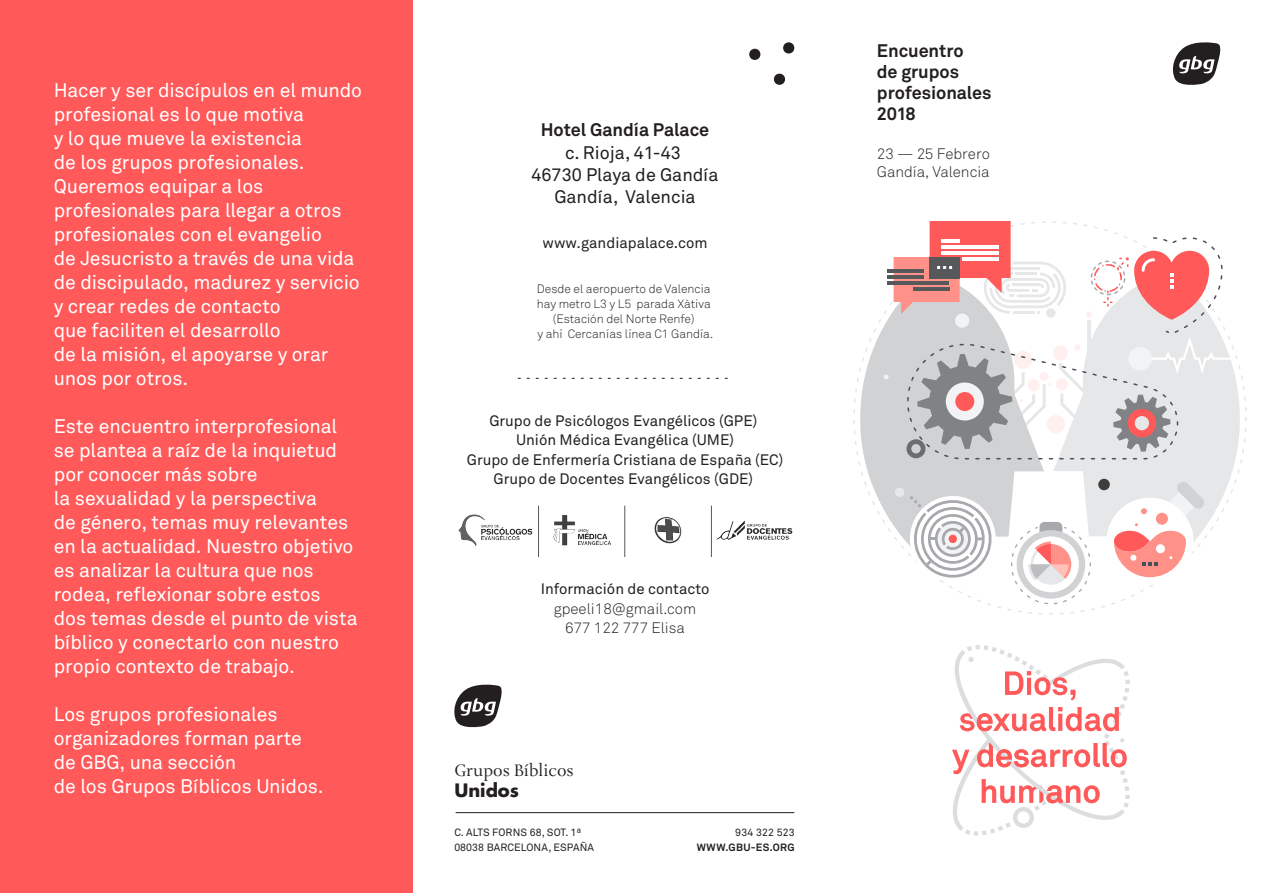
<style>
.page{position:relative;width:1263px;height:893px;background:#fff}
.page>*{position:absolute;margin:0;border:0;box-sizing:border-box;transform-origin:0 0}
.t1{font:19.5px/24px "Akkurat";letter-spacing:-.005em;color:#fff}
.t2{font:700 18px/21px "Akkurat";color:#231f20}
.t3{font:18px/22.4px "Akkurat";color:#231f20;text-align:center}
.t4{font:18px "Sterling Text HTF Roman";color:#231f20}
.t5{font:700 18px "Futura Std";color:#231f20}
.t6{font:15px/19.5px "Akkurat";color:#231f20;text-align:center}
.t7{font:300 15px/19.5px "Akkurat";color:#231f20;text-align:center}
.t8{font:300 12px/15px "Akkurat";color:#231f20;text-align:center}
.t9{font:10.5px/15px "Akkurat";letter-spacing:.01em;color:#231f20}
.t10{font:700 10.5px "Akkurat";letter-spacing:.03em;color:#231f20}
</style>
<div class="page">
<div style="left:0;top:0;width:412px;height:893px;background:#ff5959"></div>
<svg style="left:454px;top:684px;width:48px;height:44px"></svg>
<hr style="left:456px;top:812px;width:338px;height:1px;background:#231f20">
<svg style="left:773px;top:73px;width:12px;height:12px"></svg>
<svg style="left:749px;top:48px;width:12px;height:12px"></svg>
<svg style="left:783px;top:42px;width:12px;height:12px"></svg>
<svg style="left:1173px;top:42px;width:48px;height:43px"></svg>
<img style="left:654px;top:517px;width:28px;height:27px">
<img style="left:710px;top:505px;width:83px;height:52px">
<img style="left:458px;top:505px;width:81px;height:41px">
<img style="left:552px;top:515px;width:59px;height:31px">
<hr style="left:538px;top:506px;width:1px;height:51px;background:#57585a">
<hr style="left:624px;top:506px;width:1px;height:51px;background:#57585a">
<hr style="left:711px;top:506px;width:1px;height:51px;background:#57585a">
<svg style="left:860px;top:270px;width:141px;height:338px"></svg>
<svg style="left:860px;top:418px;width:12px;height:98px"></svg>
<svg style="left:884px;top:375px;width:4px;height:4px"></svg>
<hr style="left:888px;top:269px;width:36px;height:3px;background:#57585a">
<hr style="left:888px;top:275px;width:36px;height:3px;background:#57585a">
<hr style="left:888px;top:281px;width:61px;height:3px;background:#57585a">
<svg style="left:952px;top:645px;width:178px;height:191px"></svg>
<svg style="left:894px;top:221px;width:346px;height:384px"></svg>
<div style="left:1128px;top:347px;width:24px;height:23px;background:#f2f3f4;border-radius:50%"></div>
<svg style="left:518px;top:378px;width:210px;height:1px"></svg>
<p class="t1" style="left:54px;top:78px;width:310px">Hacer y ser discípulos en el mundo profesional es lo que motiva<br>y lo que mueve la existencia<br>de los grupos profesionales.<br>Queremos equipar a los profesionales para llegar a otros profesionales con el evangelio<br>de Jesucristo a través de una vida de discipulado, madurez y servicio y crear redes de contacto<br>que faciliten el desarrollo<br>de la misión, el apoyarse y orar unos por otros.</p>
<p class="t1" style="left:54px;top:414px;width:305px">Este encuentro interprofesional se plantea a raíz de la inquietud por conocer más sobre<br>la sexualidad y la perspectiva<br>de género, temas muy relevantes en la actualidad. Nuestro objetivo es analizar la cultura que nos rodea, reflexionar sobre estos dos temas desde el punto de vista bíblico y conectarlo con nuestro propio contexto de trabajo.</p>
<p class="t1" style="left:54px;top:702px;width:271px">Los grupos profesionales organizadores forman parte de GBG, una sección<br>de los Grupos Bíblicos Unidos.</p>
<p class="t2" style="left:541px;top:120px;width:170px">Hotel Gandía Palace</p>
<p class="t3" style="left:531px;top:142px;width:189px">c. Rioja, 41-43<br>46730 Playa de Gandía<br>Gandía, Valencia</p>
<p class="t6" style="left:542px;top:234px;width:166px">www.gandiapalace.com</p>
<p class="t8" style="left:537px;top:282px;width:178px">Desde el aeropuerto de Valencia hay metro L3 y L5 parada Xàtiva (Estación del Norte Renfe)<br>y ahí Cercanías línea C1 Gandía.</p>
<p class="t6" style="left:467px;top:411px;width:318px">Grupo de Psicólogos Evangélicos (GPE)<br>Unión Médica Evangélica (UME)<br>Grupo de Enfermería Cristiana de España (EC)<br>Grupo de Docentes Evangélicos (GDE)</p>
<p class="t6" style="left:541px;top:580px;width:170px">Información de contacto</p>
<p class="t7" style="left:554px;top:599px;width:144px">gpeeli18@gmail.com<br>677 122 777 Elisa</p>
<p class="t4" style="left:454px;top:760px;width:121px">Grupos Bíblicos</p>
<p class="t5" style="left:454px;top:778px;width:66px">Unidos</p>
<p class="t9" style="left:454px;top:825px;width:141px">C. ALTS FORNS 68, SOT. 1ª<br>08038 BARCELONA, ESPAÑA</p>
<p class="t9" style="left:735px;top:825px;width:61px">934 322 523</p>
<p class="t10" style="left:697px;top:840px;width:99px">WWW.GBU-ES.ORG</p>
<p class="t2" style="left:877px;top:41px;width:116px">Encuentro<br>de grupos profesionales<br>2018</p>
<p class="t7" style="left:877px;top:145px;width:114px;line-height:18px;text-align:left">23 — 25 Febrero<br>Gandía, Valencia</p>
</div>
